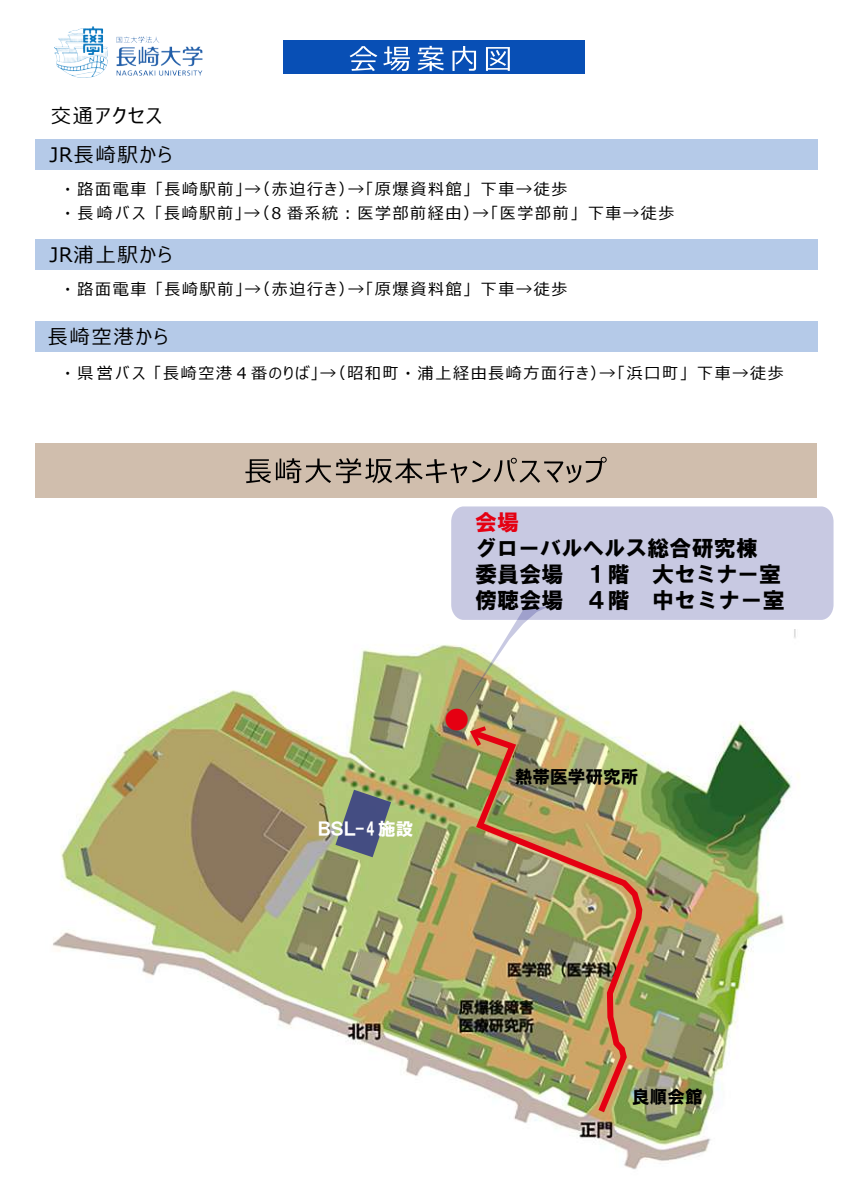
<style>
.page{position:relative;width:851px;height:1191px;background:#fff}
.page>*{position:absolute;margin:0;border:0;box-sizing:border-box;transform-origin:0 0}
.t1{font:34px "Meiryo UI";color:#e50012}
.t2{font:22px/26px "HG Soei Kakugothic UB";letter-spacing:.005em;color:#000}
.t3{font:22px "HG Soei Kakugothic UB";color:#e50012}
.t4{font:20px/39.4px "Meiryo UI";letter-spacing:.1em;color:#000;text-align:center}
.t5{font:17.6px "HG Soei Kakugothic UB";letter-spacing:.005em;color:#000}
.t6{font:17.6px "HG Soei Kakugothic UB";color:#fff}
.t7{font:16px/24px "Meiryo UI";letter-spacing:.1em;color:#000}
</style>
<div class="page">
<div style="left:283px;top:40px;width:301px;height:34px;background:#084fb5"></div>
<img style="left:54px;top:26px;width:54px;height:52px">
<img style="left:116px;top:36px;width:87px;height:40px">
<svg style="left:349px;top:46px;width:28px;height:25px"></svg>
<svg style="left:383px;top:46px;width:27px;height:25px"></svg>
<svg style="left:417px;top:46px;width:27px;height:25px"></svg>
<svg style="left:452px;top:46px;width:24px;height:25px"></svg>
<svg style="left:486px;top:47px;width:23px;height:24px"></svg>
<div style="left:36px;top:139px;width:782px;height:31px;background:#b5cae8"></div>
<div style="left:36px;top:239px;width:782px;height:31px;background:#b5cae8"></div>
<div style="left:36px;top:321px;width:782px;height:31px;background:#b5cae8"></div>
<img style="left:53px;top:629px;width:747px;height:541px">
<div style="left:36px;top:443px;width:780px;height:54px;background:#d0bead"></div>
<svg style="left:245px;top:457px;width:361px;height:26px"></svg>
<img style="left:466px;top:725px;width:179px;height:394px">
<svg style="left:467px;top:723px;width:23px;height:27px"></svg>
<svg style="left:464px;top:620px;width:84px;height:85px"></svg>
<div style="left:451px;top:506px;width:382px;height:114px;background:#c8c9e2"></div>
<svg style="left:335px;top:789px;width:56px;height:68px;background:#6e7b7b"></svg>
<p class="t4" style="left:44px;top:97px;width:130px">交通アクセス<br>ＪＲ長崎駅から</p>
<p class="t7" style="left:64px;top:178px;width:612px">・路面電車「長崎駅前」→（赤迫行き）→「原爆資料館」下車→徒歩<br>・長崎バス「長崎駅前」→（8 番系統︓医学部前経由）→「医学部前」 下車→徒歩</p>
<p class="t4" style="left:44px;top:236px;width:130px">ＪＲ浦上駅から</p>
<p class="t7" style="left:64px;top:278px;width:505px">・路面電車「長崎駅前」→（赤迫行き）→「原爆資料館」下車→徒歩</p>
<p class="t4" style="left:48px;top:318px;width:122px">長崎空港から</p>
<p class="t7" style="left:64px;top:362px;width:721px">・県営バス「長崎空港４番のりば」→（昭和町・浦上経由長崎方面行き）→「浜口町」 下車→徒歩</p>
<h2 class="t3" style="left:475px;top:511px;width:46px">会場</h2>
<h2 class="t2" style="left:475px;top:535px;width:311px">グローバルヘルス総合研究棟委員会場　１階 大セミナー室傍聴会場　４階　中セミナー室</h2>
<h1 class="t1" style="left:440px;top:695px;width:35px">●</h1>
<p class="t6" style="left:316px;top:820px;width:99px">ＢＳＬ- 4 施設</p>
<p class="t5" style="left:514px;top:767px;width:125px">熱帯医学研究所</p>
<p class="t5" style="left:632px;top:1087px;width:72px">良順会館</p>
</div>
